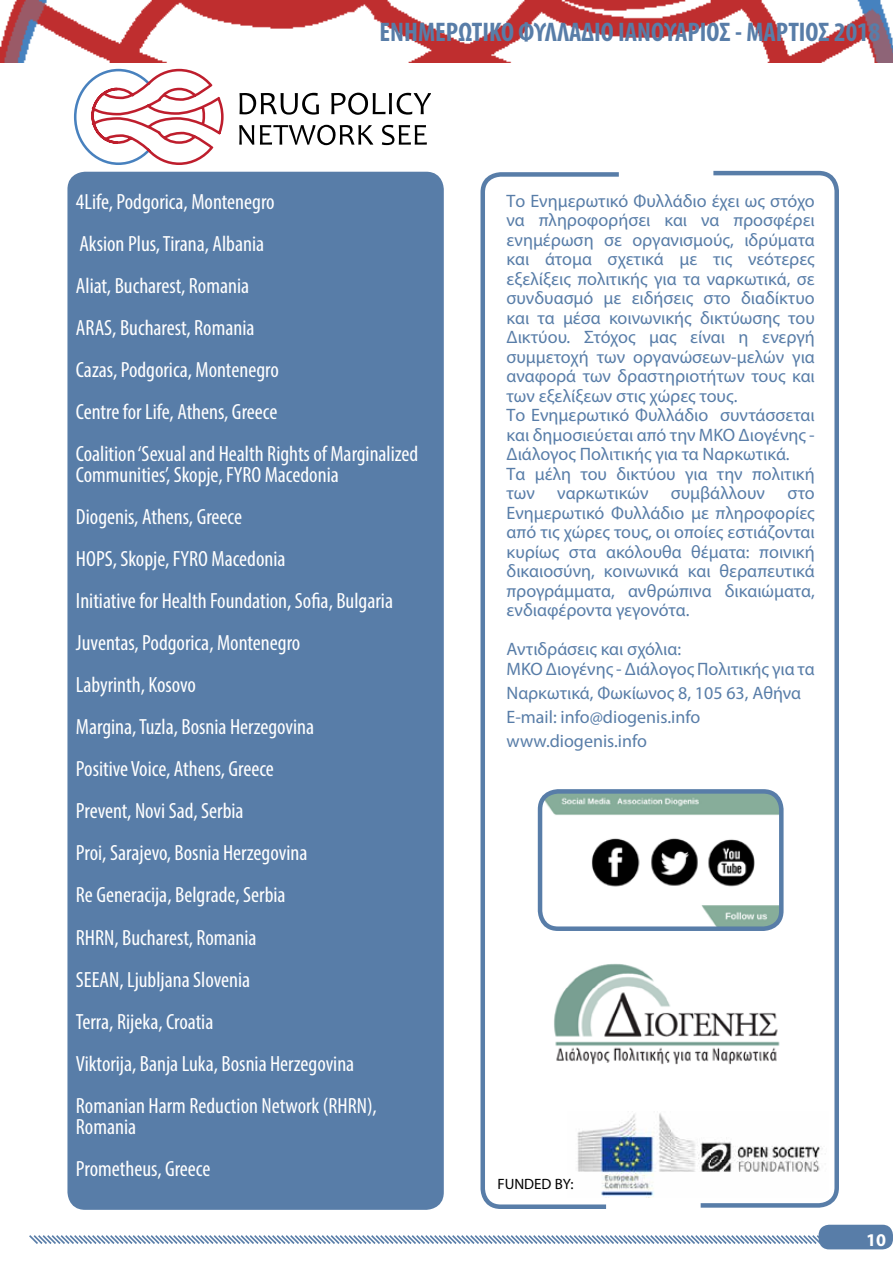
<style>
.page{position:relative;width:893px;height:1263px;background:#fff}
.page>*{position:absolute;margin:0;border:0;box-sizing:border-box;transform-origin:0 0}
.t1{font:700 condensed 27px "Myriad Pro";color:#587da8}
.t2{font:condensed 22.05px/42px "Myriad Pro";color:#fff}
.t3{font:18px/19.5px "Myriad Pro";color:#587da8}
.t4{font:700 18px "Myriad Pro";color:#fff}
.t5{font:15px "Myriad Pro";color:#000}
</style>
<div class="page">
<svg style="left:29px;top:1233px;width:793px;height:13px"></svg>
<div style="left:819px;top:1225px;width:74px;height:24px;background:#587da8;border-radius:11px"></div>
<img style="left:0;top:0;width:893px;height:62px">
<div style="left:67px;top:172px;width:377px;height:1038px;background:#587da8;border-radius:18px"></div>
<svg style="left:240px;top:93px;width:79px;height:22px"></svg>
<svg style="left:331px;top:93px;width:100px;height:22px"></svg>
<svg style="left:239px;top:125px;width:15px;height:20px"></svg>
<svg style="left:260px;top:125px;width:113px;height:20px"></svg>
<svg style="left:382px;top:125px;width:45px;height:20px"></svg>
<svg style="left:74px;top:68px;width:150px;height:97px"></svg>
<svg style="left:480px;top:172px;width:139px;height:1037px"></svg>
<svg style="left:700px;top:170px;width:139px;height:1038px"></svg>
<img style="left:540px;top:791px;width:241px;height:138px">
<div style="left:538px;top:789px;width:246px;height:142px;border:4px solid #587da8;border-radius:18px"></div>
<img style="left:568px;top:1111px;width:260px;height:86px">
<img style="left:551px;top:963px;width:231px;height:102px">
<h1 class="t1" style="left:380px;top:15px;width:502px">ΕΝΗΜΕΡΩΤΙΚΟ ΦΥΛΛΑΔΙΟ ΙΑΝΟΥΑΡΙΟΣ - ΜΑΡΤΙΟΣ 2018</h1>
<p class="t2" style="left:76px;top:181px;width:344px">4Life, Podgorica, Montenegro<br>Aksion Plus,Tirana, Albania<br>Aliat, Bucharest, Romania<br>ARAS, Bucharest, Romania<br>Cazas, Podgorica, Montenegro<br>Centre for Life, Athens, Greece<br>Coalition‘Sexual and Health Rights of Marginalized</p>
<p class="t2" style="left:76px;top:454px;width:319px">Communities,’ Skopje, FYRO Macedonia<br>Diogenis, Athens, Greece<br>HOPS, Skopje, FYRO Macedonia<br>Initiative for Health Foundation, Sofia, Bulgaria<br>Juventas, Podgorica, Montenegro<br>Labyrinth, Kosovo<br>Margina,Tuzla, Bosnia Herzegovina<br>PositiveVoice, Athens, Greece<br>Prevent, Novi Sad, Serbia<br>Proi, Sarajevo, Bosnia Herzegovina<br>Re Generacija, Belgrade, Serbia<br>RHRN, Bucharest, Romania<br>SEEAN, Ljubljana Slovenia<br>Terra, Rijeka, Croatia<br>Viktorija, Banja Luka, Bosnia Herzegovina<br>Romanian Harm Reduction Network (RHRN ,(</p>
<p class="t2" style="left:76px;top:1105px;width:136px">Romania<br>Prometheus, Greece</p>
<p class="t3" style="left:506px;top:191px;width:310px;text-align:right">Το Ενημερωτικό Φυλλάδιο έχει ως στόχο προσφέρει</p>
<p class="t3" style="left:539px;top:210px;width:113px">πληροφορήσει</p>
<p class="t3" style="left:506px;top:210px;width:20px">να</p>
<p class="t3" style="left:664px;top:210px;width:24px">και</p>
<p class="t3" style="left:701px;top:210px;width:20px">να</p>
<p class="t3" style="left:506px;top:230px;width:89px">ενημέρωση</p>
<p class="t3" style="left:604px;top:230px;width:19px">σε</p>
<p class="t3" style="left:633px;top:230px;width:103px">οργανισμούς,</p>
<p class="t3" style="left:744px;top:230px;width:72px">ιδρύματα</p>
<p class="t3" style="left:545px;top:249px;width:48px">άτομα</p>
<p class="t3" style="left:608px;top:249px;width:58px">σχετικά</p>
<p class="t3" style="left:748px;top:249px;width:68px">νεότερες</p>
<p class="t3" style="left:506px;top:249px;width:24px">και</p>
<p class="t3" style="left:506px;top:269px;width:310px">εξελίξεις πολιτικής για τα ναρκωτικά, σε</p>
<p class="t3" style="left:741px;top:288px;width:75px">διαδίκτυο</p>
<p class="t3" style="left:679px;top:249px;width:19px">με</p>
<p class="t3" style="left:713px;top:249px;width:21px">τις</p>
<p class="t3" style="left:506px;top:288px;width:88px">συνδυασμό</p>
<p class="t3" style="left:632px;top:288px;width:63px">ειδήσεις</p>
<p class="t3" style="left:604px;top:288px;width:19px">με</p>
<p class="t3" style="left:703px;top:288px;width:29px">στο</p>
<p class="t3" style="left:506px;top:308px;width:24px">και</p>
<p class="t3" style="left:538px;top:308px;width:19px">τα</p>
<p class="t3" style="left:563px;top:308px;width:39px">μέσα</p>
<p class="t3" style="left:609px;top:308px;width:84px">κοινωνικής</p>
<p class="t3" style="left:700px;top:308px;width:81px">δικτύωσης</p>
<p class="t3" style="left:788px;top:308px;width:28px">του</p>
<p class="t3" style="left:506px;top:327px;width:65px">Δικτύου.</p>
<p class="t3" style="left:506px;top:347px;width:310px">συμμετοχή των οργανώσεων-μελών για</p>
<p class="t3" style="left:506px;top:366px;width:310px">αναφορά των δραστηριοτήτων τους και</p>
<p class="t3" style="left:506px;top:386px;width:232px">των εξελίξεων στις χώρες τους.</p>
<p class="t3" style="left:720px;top:405px;width:96px">συντάσσεται</p>
<p class="t3" style="left:690px;top:327px;width:36px">είναι</p>
<p class="t3" style="left:584px;top:327px;width:53px">Στόχος</p>
<p class="t3" style="left:762px;top:327px;width:54px">ενεργή</p>
<p class="t3" style="left:649px;top:327px;width:29px">μας</p>
<p class="t3" style="left:739px;top:327px;width:11px">η</p>
<p class="t3" style="left:506px;top:405px;width:203px">Το Ενημερωτικό Φυλλάδιο</p>
<p class="t3" style="left:506px;top:425px;width:310px">και δημοσιεύεται από την ΜΚΟ Διογένης -</p>
<p class="t3" style="left:506px;top:444px;width:285px">Διάλογος Πολιτικής για τα Ναρκωτικά.</p>
<p class="t3" style="left:752px;top:464px;width:64px">πολιτική</p>
<p class="t3" style="left:535px;top:464px;width:38px">μέλη</p>
<p class="t3" style="left:616px;top:464px;width:61px">δικτύου</p>
<p class="t3" style="left:506px;top:464px;width:20px">Τα</p>
<p class="t3" style="left:580px;top:464px;width:28px">του</p>
<p class="t3" style="left:685px;top:464px;width:24px">για</p>
<p class="t3" style="left:717px;top:464px;width:27px">την</p>
<p class="t3" style="left:671px;top:483px;width:96px">συμβάλλουν</p>
<p class="t3" style="left:557px;top:483px;width:93px">ναρκωτικών</p>
<p class="t3" style="left:787px;top:483px;width:29px">στο</p>
<p class="t3" style="left:506px;top:483px;width:30px">των</p>
<p class="t3" style="left:506px;top:503px;width:310px">Ενημερωτικό Φυλλάδιο με πληροφορίες</p>
<p class="t3" style="left:506px;top:522px;width:310px">από τις χώρες τους, οι οποίες εστιάζονται</p>
<p class="t3" style="left:759px;top:542px;width:57px">ποινική</p>
<p class="t3" style="left:606px;top:542px;width:77px">ακόλουθα</p>
<p class="t3" style="left:691px;top:542px;width:60px">θέματα:</p>
<p class="t3" style="left:506px;top:542px;width:54px">κυρίως</p>
<p class="t3" style="left:569px;top:542px;width:29px">στα</p>
<p class="t3" style="left:506px;top:561px;width:90px">δικαιοσύνη,</p>
<p class="t3" style="left:604px;top:561px;width:76px">κοινωνικά</p>
<p class="t3" style="left:688px;top:561px;width:24px">και</p>
<p class="t3" style="left:720px;top:561px;width:97px">θεραπευτικά</p>
<p class="t3" style="left:628px;top:581px;width:85px">ανθρώπινα</p>
<p class="t3" style="left:725px;top:581px;width:92px">δικαιώματα,</p>
<p class="t3" style="left:506px;top:581px;width:184px">προγράμματα, ενδιαφέροντα γεγονότα.</p>
<p class="t3" style="left:506px;top:639px;width:310px">Αντιδράσεις και σχόλια:<br>ΜΚΟ Διογένης - Διάλογος Πολιτικής για τα</p>
<p class="t3" style="left:506px;top:681px;width:296px;line-height:24px">Ναρκωτικά, Φωκίωνος 8, 105 63, Αθήνα -E mail: info@diogenis.info www.diogenis.info</p>
<p class="t5" style="left:497px;top:1175px;width:78px">FUNDED BY:</p>
<p class="t4" style="left:866px;top:1228px;width:21px">10</p>
</div>
